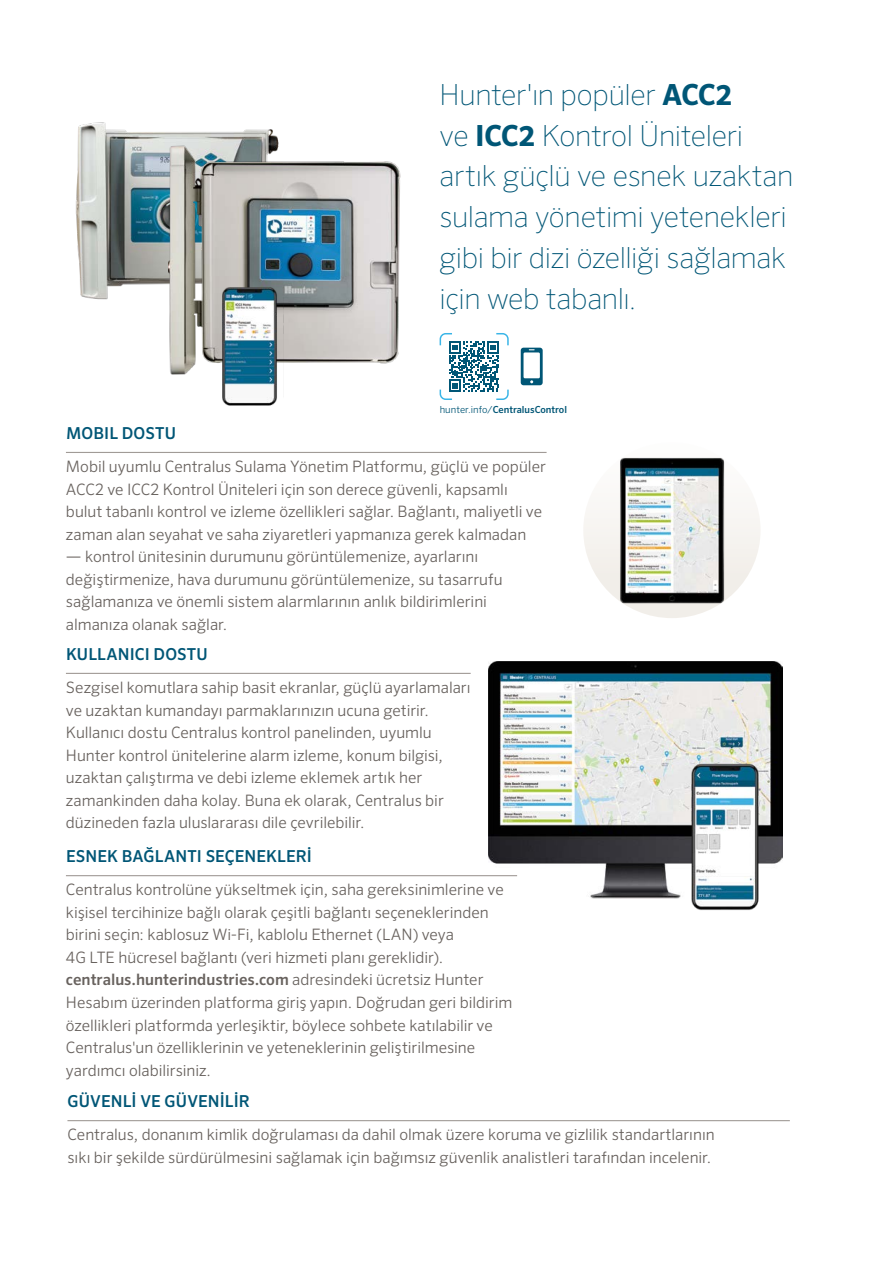
<style>
.page{position:relative;width:893px;height:1263px;background:#fff}
.page>*{position:absolute;margin:0;border:0;box-sizing:border-box;transform-origin:0 0}
.t1{font:100 29.1px/40.8px "Sero Pro";letter-spacing:-.015em;color:#005676}
.t2{font:500 16.5px "Sero Pro";letter-spacing:.005em;color:#005676}
.t3{font:300 15.75px/22.5px "Sero Pro";color:#68625e}
.t4{font:500 9.75px "Sero Pro";color:#005676}
.s1{font-weight:700}
.s2{font-weight:300}
.s3{font-weight:500}
</style>
<div class="page">
<img style="left:489px;top:661px;width:293px;height:237px">
<hr style="left:66px;top:452px;width:481px;height:1px;background:#a19b97">
<hr style="left:66px;top:875px;width:451px;height:1px;background:#a19b97">
<hr style="left:67px;top:1120px;width:723px;height:1px;background:#a19b97">
<hr style="left:66px;top:673px;width:405px;height:1px;background:#a19b97">
<svg style="left:521px;top:348px;width:22px;height:37px"></svg>
<svg style="left:440px;top:333px;width:69px;height:67px"></svg>
<img style="left:686px;top:761px;width:76px;height:149px">
<img style="left:75px;top:122px;width:203px;height:178px">
<img style="left:169px;top:139px;width:232px;height:236px">
<img style="left:211px;top:284px;width:72px;height:122px">
<div style="left:583px;top:442px;width:178px;height:176px;background:#f6f4f1;border-radius:50%"></div>
<img style="left:616px;top:458px;width:112px;height:145px">
<h1 class="t1" style="left:440px;top:74px;width:355px">Hunter'ın popüler <span class="s1">ACC2<br></span>ve <span class="s1">ICC2</span> Kontrol Üniteleri artık güçlü ve esnek uzaktan sulama yönetimi yetenekleri gibi bir dizi özelliği sağlamak için web tabanlı.</h1>
<p class="t4" style="left:440px;top:404px;width:129px"><span class="s2">hunter.info/</span>CentralusControl</p>
<p class="t2" style="left:66px;top:423px;width:111px">MOBIL DOSTU</p>
<p class="t3" style="left:66px;top:455px;width:481px">Mobil uyumlu Centralus Sulama Yönetim Platformu, güçlü ve popüler ACC2 ve ICC2 Kontrol Üniteleri için son derece güvenli, kapsamlı bulut tabanlı kontrol ve izleme özellikleri sağlar. Bağlantı, maliyetli ve zaman alan seyahat ve saha ziyaretleri yapmanıza gerek kalmadan</p>
<p class="t3" style="left:66px;top:545px;width:438px">— kontrol ünitesinin durumunu görüntülemenize, ayarlarını değiştirmenize, hava durumunu görüntülemenize, su tasarrufu sağlamanıza ve önemli sistem alarmlarının anlık bildirimlerini almanıza olanak sağlar.</p>
<p class="t2" style="left:66px;top:644px;width:143px">KULLANICI DOSTU</p>
<p class="t3" style="left:66px;top:676px;width:406px">Sezgisel komutlara sahip basit ekranlar, güçlü ayarlamaları ve uzaktan kumandayı parmaklarınızın ucuna getirir.<br>Kullanıcı dostu Centralus kontrol panelinden, uyumlu Hunter kontrol ünitelerine alarm izleme, konum bilgisi, uzaktan çalıştırma ve debi izleme eklemek artık her zamankinden daha kolay. Buna ek olarak, Centralus bir düzineden fazla uluslararası dile çevrilebilir.</p>
<p class="t2" style="left:66px;top:846px;width:247px">ESNEK BAĞLANTI SEÇENEKLERİ</p>
<p class="t3" style="left:66px;top:878px;width:448px">Centralus kontrolüne yükseltmek için, saha gereksinimlerine ve kişisel tercihinize bağlı olarak çeşitli bağlantı seçeneklerinden birini seçin: kablosuz Wi-Fi, kablolu Ethernet (LAN) veya<br>4G LTE hücresel bağlantı (veri hizmeti planı gereklidir). <span class="s3">centralus.hunterindustries.com</span> adresindeki ücretsiz Hunter Hesabım üzerinden platforma giriş yapın. Doğrudan geri bildirim özellikleri platformda yerleşiktir, böylece sohbete katılabilir ve Centralus'un özelliklerinin ve yeteneklerinin geliştirilmesine yardımcı olabilirsiniz.</p>
<p class="t2" style="left:68px;top:1091px;width:184px">GÜVENLİ VE GÜVENİLİR</p>
<p class="t3" style="left:67px;top:1123px;width:649px">Centralus, donanım kimlik doğrulaması da dahil olmak üzere koruma ve gizlilik standartlarının sıkı bir şekilde sürdürülmesini sağlamak için bağımsız güvenlik analistleri tarafından incelenir.</p>
</div>
